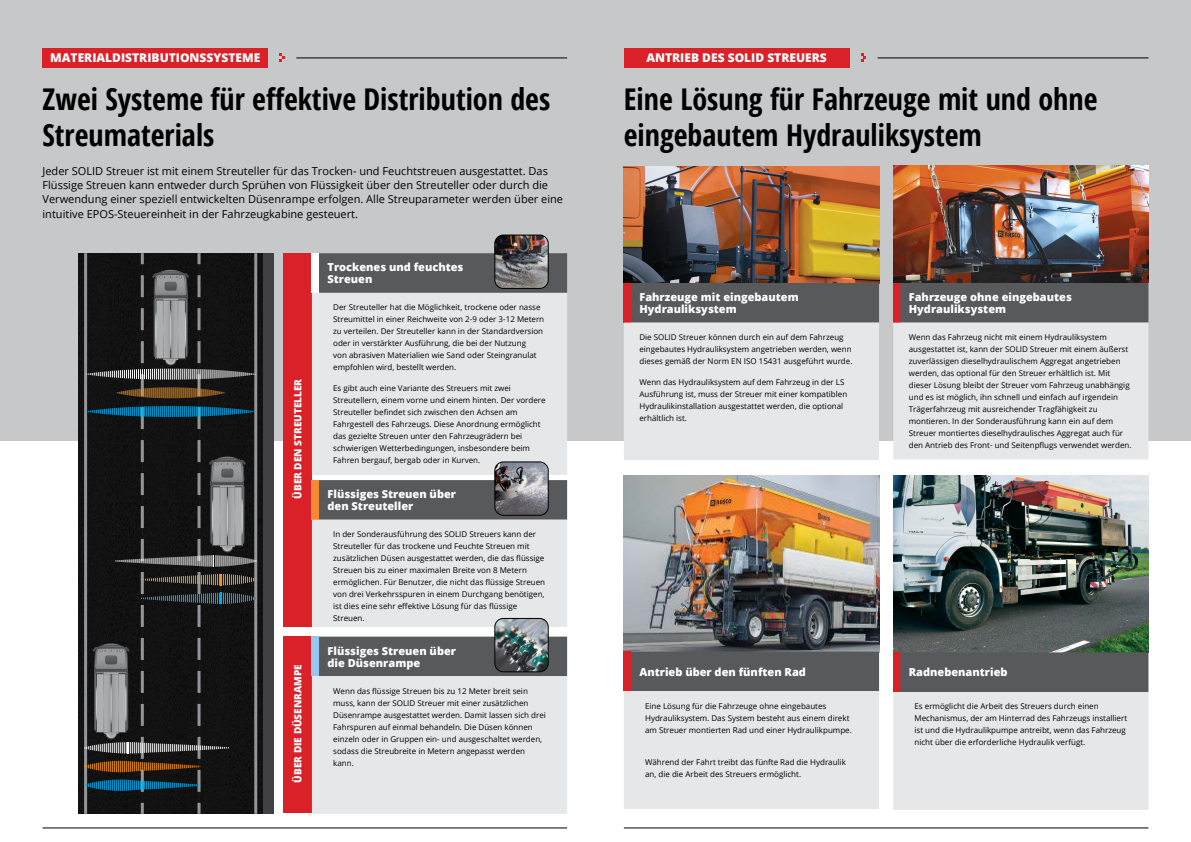
<style>
.page{position:relative;width:1191px;height:842px;background:#fff}
.page>*{position:absolute;margin:0;border:0;box-sizing:border-box;transform-origin:0 0}
.t1{font:700 condensed 30px/36px "Open Sans";color:#000}
.t2{font:800 12px "Open Sans";color:#fff}
.t3{font:11px/14.4px "Open Sans";color:#000}
.t4{font:800 11px/12px "Open Sans";color:#fff}
.t5{font:800 10px "Open Sans";color:#fff}
.t6{font:8px/12px "Open Sans";color:#000}
</style>
<div class="page">
<div style="left:0;top:0;width:1191px;height:441px;background:#c7c8ca"></div>
<div style="left:43px;top:48px;width:225px;height:20px;background:#da2128"></div>
<hr style="left:43px;top:828px;width:524px;height:1px;background:#000">
<hr style="left:296px;top:58px;width:271px;height:1px;background:#000">
<svg style="left:279px;top:54px;width:6px;height:8px"></svg>
<div style="left:78px;top:253px;width:195px;height:560px;background:#414042"></div>
<div style="left:78px;top:253px;width:185px;height:560px;background:#121212"></div>
<hr style="left:84px;top:253px;width:3px;height:560px;background:#939598">
<hr style="left:254px;top:253px;width:3px;height:560px;background:#939598">
<svg style="left:141px;top:253px;width:3px;height:11px"></svg>
<svg style="left:141px;top:803px;width:3px;height:10px"></svg>
<svg style="left:197px;top:253px;width:4px;height:11px"></svg>
<svg style="left:197px;top:803px;width:4px;height:10px"></svg>
<svg style="left:84px;top:270px;width:174px;height:527px;background:#2e3030"></svg>
<div style="left:283px;top:254px;width:29px;height:373px;background:#da2128"></div>
<div style="left:312px;top:253px;width:7px;height:40px;background:#fff"></div>
<div style="left:319px;top:253px;width:248px;height:40px;background:#58595b"></div>
<div style="left:312px;top:293px;width:255px;height:182px;background:#e6e7e8"></div>
<svg style="left:312px;top:480px;width:255px;height:147px;background:#c6c6c6"></svg>
<div style="left:283px;top:637px;width:29px;height:176px;background:#da2128"></div>
<svg style="left:312px;top:637px;width:255px;height:177px;background:#cbcdce"></svg>
<img style="left:495px;top:235px;width:53px;height:53px">
<div style="left:494px;top:235px;width:54px;height:54px;border:1px solid #000;border-radius:9px"></div>
<img style="left:495px;top:462px;width:53px;height:53px">
<div style="left:494px;top:462px;width:54px;height:53px;border:1px solid #000;border-radius:9px"></div>
<img style="left:495px;top:618px;width:53px;height:54px">
<div style="left:494px;top:618px;width:54px;height:54px;border:1px solid #000;border-radius:9px"></div>
<div style="left:624px;top:48px;width:225px;height:20px;background:#da2128"></div>
<hr style="left:624px;top:828px;width:524px;height:1px;background:#000">
<hr style="left:877px;top:58px;width:271px;height:1px;background:#000">
<svg style="left:861px;top:54px;width:5px;height:8px"></svg>
<img style="left:624px;top:166px;width:255px;height:117px">
<svg style="left:624px;top:283px;width:255px;height:177px;background:#c7c6c8"></svg>
<img style="left:893px;top:166px;width:255px;height:117px">
<svg style="left:893px;top:283px;width:255px;height:176px;background:#c6c6c8"></svg>
<img style="left:623px;top:476px;width:256px;height:176px">
<svg style="left:624px;top:651px;width:255px;height:158px;background:#c3c2c3"></svg>
<img style="left:893px;top:476px;width:255px;height:176px">
<svg style="left:893px;top:652px;width:255px;height:158px;background:#c3c2c3"></svg>
<h2 class="t2" style="left:50px;top:49px;width:211px">MATERIALDISTRIBUTIONSSYSTEME</h2>
<h1 class="t1" style="left:43px;top:80px;width:509px">Zwei Systeme für effektive Distribution des<br>Streumaterials</h1>
<p class="t3" style="left:43px;top:163px;width:522px">Jeder SOLID Streuer ist mit einem Streuteller für das Trocken- und Feuchtstreuen ausgestattet. Das Flüssige Streuen kann entweder durch Sprühen von Flüssigkeit über den Streuteller oder durch die Verwendung einer speziell entwickelten Düsenrampe erfolgen. Alle Streuparameter werden über eine intuitive EPOS-Steuereinheit in der Fahrzeugkabine gesteuert.</p>
<p class="t5" style="left:290px;top:499px;width:121px;rotate:-90deg">ÜBER DEN STREUTELLER</p>
<p class="t5" style="left:290px;top:782px;width:120px;rotate:-90deg">ÜBER DIE DÜSENRAMPE</p>
<h3 class="t4" style="left:327px;top:261px;width:137px">Trockenes und feuchtes<br>Streuen</h3>
<p class="t6" style="left:333px;top:301px;width:212px">Der Streuteller hat die Möglichkeit, trockene oder nasse Streumittel in einer Reichweite von 2-9 oder 3-12 Metern zu verteilen. Der Streuteller kann in der Standardversion oder in verstärkter Ausführung, die bei der Nutzung<br>von abrasiven Materialien wie Sand oder Steingranulat empfohlen wird, bestellt werden.</p>
<p class="t6" style="left:333px;top:382px;width:214px">Es gibt auch eine Variante des Streuers mit zwei Streutellern, einem vorne und einem hinten. Der vordere Streuteller befindet sich zwischen den Achsen am Fahrgestell des Fahrzeugs. Diese Anordnung ermöglicht das gezielte Streuen unter den Fahrzeugrädern bei schwierigen Wetterbedingungen, insbesondere beim Fahren bergauf, bergab oder in Kurven.</p>
<h3 class="t4" style="left:327px;top:487px;width:130px">Flüssiges Streuen über den Streuteller</h3>
<p class="t6" style="left:333px;top:528px;width:213px">In der Sonderausführung des SOLID Streuers kann der Streuteller für das trockene und Feuchte Streuen mit zusätzlichen Düsen ausgestattet werden, die das flüssige Streuen bis zu einer maximalen Breite von 8 Metern ermöglichen. Für Benutzer, die nicht das flüssige Streuen von drei Verkehrsspuren in einem Durchgang benötigen, ist dies eine sehr effektive Lösung für das flüssige Streuen.</p>
<h3 class="t4" style="left:327px;top:644px;width:130px">Flüssiges Streuen über die Düsenrampe</h3>
<p class="t6" style="left:333px;top:685px;width:214px">Wenn das flüssige Streuen bis zu 12 Meter breit sein muss, kann der SOLID Streuer mit einer zusätzlichen Düsenrampe ausgestattet werden. Damit lassen sich drei Fahrspuren auf einmal behandeln. Die Düsen können einzeln oder in Gruppen ein- und ausgeschaltet werden, sodass die Streubreite in Metern angepasst werden kann.</p>
<h2 class="t2" style="left:646px;top:49px;width:182px">ANTRIEB DES SOLID STREUERS</h2>
<h1 class="t1" style="left:624px;top:80px;width:475px">Eine Lösung für Fahrzeuge mit und ohne eingebautem Hydrauliksystem</h1>
<h3 class="t4" style="left:639px;top:290px;width:161px">Fahrzeuge mit eingebautem<br>Hydrauliksystem</h3>
<p class="t6" style="left:639px;top:331px;width:214px">Die SOLID Streuer können durch ein auf dem Fahrzeug eingebautes Hydrauliksystem angetrieben werden, wenn dieses gemäß der Norm EN ISO 15431 ausgeführt wurde.</p>
<p class="t6" style="left:639px;top:375px;width:209px">Wenn das Hydrauliksystem auf dem Fahrzeug in der LS Ausführung ist, muss der Streuer mit einer kompatiblen Hydraulikinstallation ausgestattet werden, die optional erhältlich ist.</p>
<h3 class="t4" style="left:909px;top:290px;width:165px">Fahrzeuge ohne eingebautes<br>Hydrauliksystem</h3>
<p class="t6" style="left:909px;top:331px;width:224px">Wenn das Fahrzeug nicht mit einem Hydrauliksystem ausgestattet ist, kann der SOLID Streuer mit einem äußerst zuverlässigen dieselhydraulischem Aggregat angetrieben werden, das optional für den Streuer erhältlich ist. Mit dieser Lösung bleibt der Streuer vom Fahrzeug unabhängig und es ist möglich, ihn schnell und einfach auf irgendein Trägerfahrzeug mit ausreichender Tragfähigkeit zu montieren. In der Sonderausführung kann ein auf dem Streuer montiertes dieselhydraulisches Aggregat auch für den Antrieb des Front- und Seitenpflugs verwendet werden.</p>
<h3 class="t4" style="left:639px;top:665px;width:168px">Antrieb über den fünften Rad</h3>
<p class="t6" style="left:645px;top:699px;width:208px">Eine Lösung für die Fahrzeuge ohne eingebautes<br>Hydrauliksystem. Das System besteht aus einem direkt am Streuer montierten Rad und einer Hydraulikpumpe.</p>
<p class="t6" style="left:645px;top:756px;width:202px">Während der Fahrt treibt das fünfte Rad die Hydraulik an, die die Arbeit des Streuers ermöglicht.</p>
<h3 class="t4" style="left:909px;top:666px;width:100px">Radnebenantrieb</h3>
<p class="t6" style="left:914px;top:700px;width:214px">Es ermöglicht die Arbeit des Streuers durch einen Mechanismus, der am Hinterrad des Fahrzeugs installiert ist und die Hydraulikpumpe antreibt, wenn das Fahrzeug nicht über die erforderliche Hydraulik verfügt.</p>
</div>
